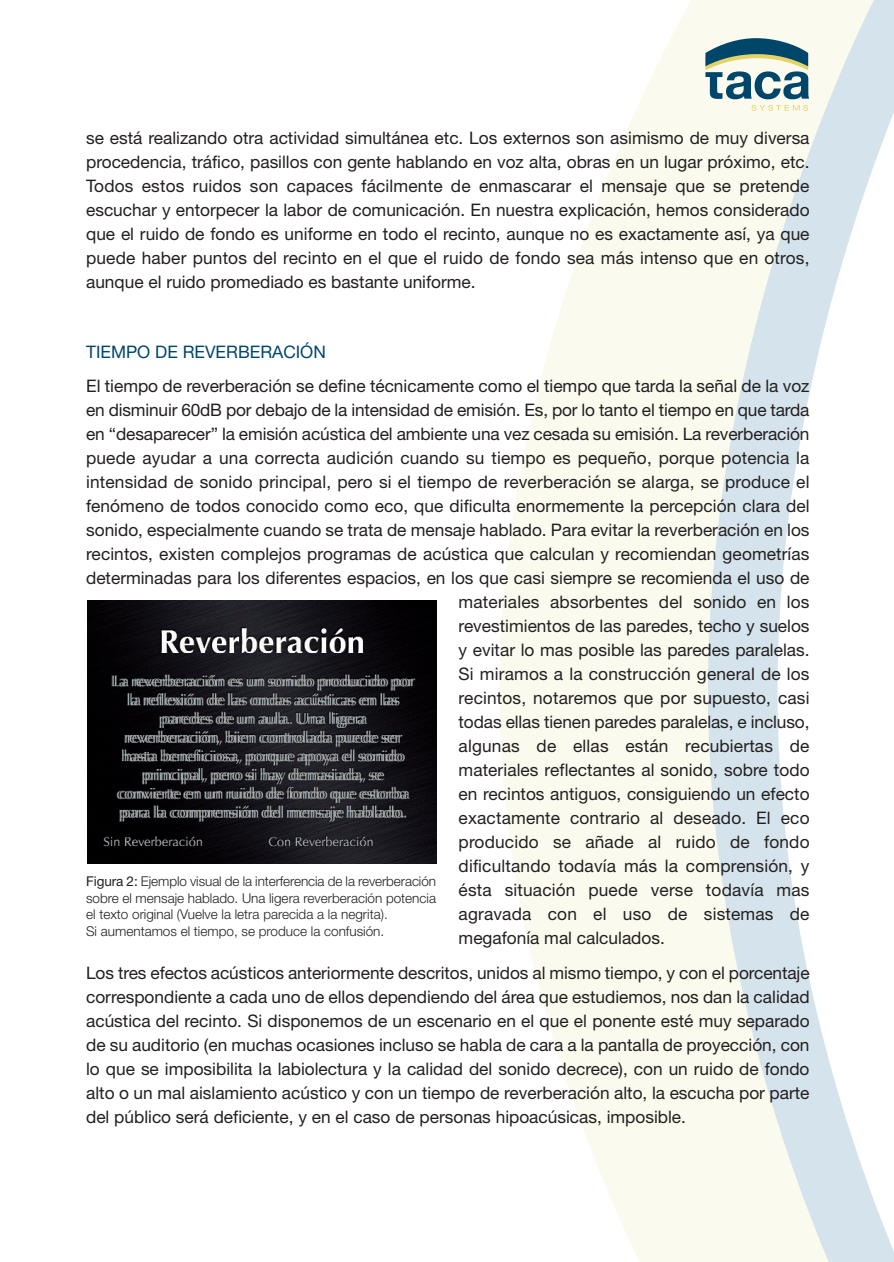
<style>
.page{position:relative;width:894px;height:1262px;background:#fff}
.page>*{position:absolute;margin:0;border:0;box-sizing:border-box;transform-origin:0 0}
.t1{font:17.25px/24px "Helvetica Neue";color:#231f20;text-align:justify}
.t2{font:17.25px "Helvetica Neue";color:#00466b}
.t3{font:300 13.5px/16.5px "Helvetica Neue";color:#231f20}
.s1{font-weight:400}
</style>
<div class="page">
<svg style="left:500px;top:0;width:384px;height:1262px;fill:#fbfaee"></svg>
<svg style="left:705px;top:38px;width:104px;height:61px;background:#7d9ea3"></svg>
<svg style="left:751px;top:105px;width:56px;height:6px"></svg>
<img style="left:87px;top:601px;width:349px;height:263px">
<p class="t1" style="left:86px;top:128px;width:724px">se está realizando otra actividad simultánea etc. Los externos son asimismo de muy diversa procedencia, tráfico, pasillos con gente hablando en voz alta, obras en un lugar próximo, etc.<br>Todos estos ruidos son capaces fácilmente de enmascarar el mensaje que se pretende escuchar y entorpecer la labor de comunicación. En nuestra explicación, hemos considerado que el ruido de fondo es uniforme en todo el recinto, aunque no es exactamente así, ya que puede haber puntos del recinto en el que el ruido de fondo sea más intenso que en otros, aunque el ruido promediado es bastante uniforme.</p>
<p class="t2" style="left:86px;top:345px;width:241px">TIEMPO DE REVERBERACIÓN</p>
<p class="t1" style="left:86px;top:376px;width:724px">El tiempo de reverberación se define técnicamente como el tiempo que tarda la señal de la voz</p>
<p class="t1" style="left:86px;top:400px;width:724px">en disminuir 60dB por debajo de la intensidad de emisión. Es, por lo tanto el tiempo en que tarda</p>
<p class="t1" style="left:86px;top:424px;width:724px">en “desaparecer” la emisión acústica del ambiente una vez cesada su emisión. La reverberación</p>
<p class="t1" style="left:86px;top:448px;width:724px">puede ayudar a una correcta audición cuando su tiempo es pequeño, porque potencia la</p>
<p class="t1" style="left:86px;top:472px;width:724px">intensidad de sonido principal, pero si el tiempo de reverberación se alarga, se produce el</p>
<p class="t1" style="left:86px;top:496px;width:724px">fenómeno de todos conocido como eco, que dificulta enormemente la percepción clara del</p>
<p class="t1" style="left:86px;top:520px;width:724px">sonido, especialmente cuando se trata de mensaje hablado. Para evitar la reverberación en los</p>
<p class="t1" style="left:86px;top:544px;width:724px">recintos, existen complejos programas de acústica que calculan y recomiendan geometrías</p>
<p class="t1" style="left:86px;top:568px;width:724px">determinadas para los diferentes espacios, en los que casi siempre se recomienda el uso de</p>
<p class="t1" style="left:458px;top:592px;width:352px">materiales absorbentes del sonido en los</p>
<p class="t1" style="left:458px;top:616px;width:352px">revestimientos de las paredes, techo y suelos</p>
<p class="t1" style="left:458px;top:640px;width:352px">y evitar lo mas posible las paredes paralelas.</p>
<p class="t1" style="left:458px;top:664px;width:352px">Si miramos a la construcción general de los</p>
<p class="t1" style="left:458px;top:688px;width:352px">recintos, notaremos que por supuesto, casi</p>
<p class="t1" style="left:458px;top:712px;width:352px">todas ellas tienen paredes paralelas, e incluso,</p>
<p class="t1" style="left:458px;top:736px;width:352px">algunas de ellas están recubiertas de</p>
<p class="t1" style="left:458px;top:760px;width:352px">materiales reflectantes al sonido, sobre todo</p>
<p class="t1" style="left:458px;top:784px;width:352px">en recintos antiguos, consiguiendo un efecto</p>
<p class="t1" style="left:458px;top:808px;width:352px">exactamente contrario al deseado. El eco</p>
<p class="t1" style="left:458px;top:832px;width:352px">producido se añade al ruido de fondo</p>
<p class="t1" style="left:458px;top:856px;width:352px">dificultando todavía más la comprensión, y</p>
<p class="t1" style="left:458px;top:880px;width:352px">ésta situación puede verse todavía mas</p>
<p class="t1" style="left:458px;top:904px;width:352px">agravada con el uso de sistemas de</p>
<p class="t1" style="left:458px;top:928px;width:208px">megafonía mal calculados.</p>
<p class="t1" style="left:86px;top:962px;width:724px">Los tres efectos acústicos anteriormente descritos, unidos al mismo tiempo, y con el porcentaje correspondiente a cada uno de ellos dependiendo del área que estudiemos, nos dan la calidad acústica del recinto. Si disponemos de un escenario en el que el ponente esté muy separado de su auditorio (en muchas ocasiones incluso se habla de cara a la pantalla de proyección, con lo que se imposibilita la labiolectura y la calidad del sonido decrece), con un ruido de fondo alto o un mal aislamiento acústico y con un tiempo de reverberación alto, la escucha por parte del público será deficiente, y en el caso de personas hipoacúsicas, imposible.</p>
<p class="t3" style="left:86px;top:874px;width:351px"><span class="s1">Figura 2:</span> Ejemplo visual de la interferencia de la reverberación sobre el mensaje hablado. Una ligera reverberación potencia el texto original (Vuelve la letra parecida a la negrita).<br>Si aumentamos el tiempo, se produce la confusión.</p>
</div>
